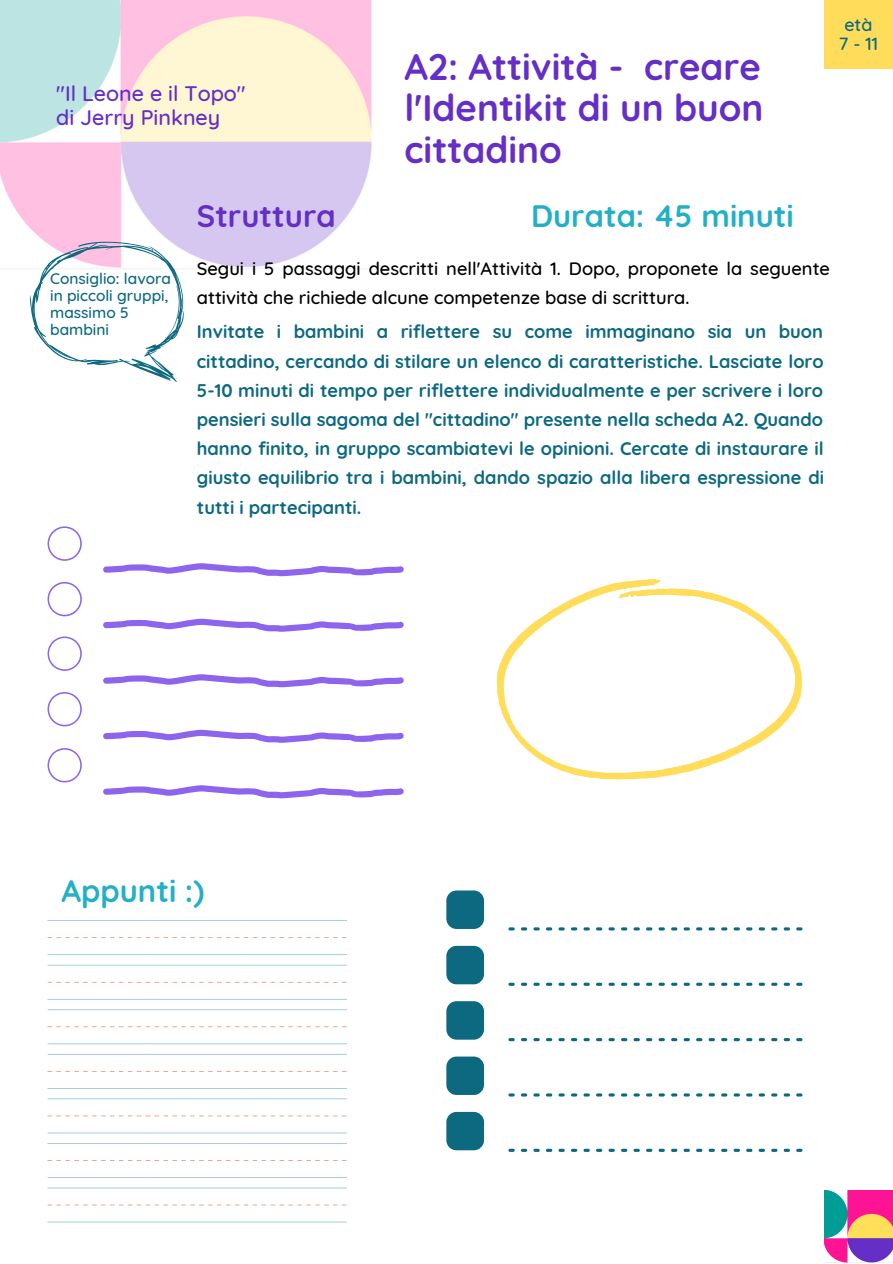
<style>
.page{position:relative;width:893px;height:1264px;background:#fff}
.page>*{position:absolute;margin:0;border:0;box-sizing:border-box;transform-origin:0 0}
.t1{font:700 36.9px/41.5px "Quicksand";color:#642ec7;text-align:justify}
.t2{font:700 30.9px "Quicksand";color:#23b0c6}
.t3{font:700 30.9px "Quicksand";color:#642ec7}
.t4{font:500 21.45px "Quicksand";color:#642ec7}
.t5{font:700 18.3px/29.2px "Quicksand";color:#0c6980;text-align:justify}
.t6{font:500 18.3px/29.2px "Quicksand";color:#000}
.t7{font:500 18px "Quicksand";color:#0c6980}
.t8{font:500 15.45px/16.8px "Quicksand";color:#0c6980}
</style>
<div class="page">
<img style="left:0;top:0;width:372px;height:268px">
<img style="left:824px;top:1190px;width:68px;height:72px">
<div style="left:824px;top:0;width:68px;height:68px;background:#ffdd5a"></div>
<hr style="left:48px;top:920px;width:98px;height:1px;background:#86c0c4">
<hr style="left:48px;top:964px;width:98px;height:1px;background:#86c0c4">
<hr style="left:48px;top:1009px;width:98px;height:1px;background:#86c0c4">
<hr style="left:48px;top:1053px;width:98px;height:1px;background:#86c0c4">
<hr style="left:48px;top:1098px;width:98px;height:1px;background:#86c0c4">
<hr style="left:48px;top:1143px;width:98px;height:1px;background:#86c0c4">
<hr style="left:48px;top:1187px;width:98px;height:1px;background:#86c0c4">
<hr style="left:48px;top:1232px;width:98px;height:1px;background:#86c0c4">
<hr style="left:146px;top:920px;width:98px;height:1px;background:#86c0c4">
<hr style="left:146px;top:964px;width:98px;height:1px;background:#86c0c4">
<hr style="left:146px;top:1009px;width:98px;height:1px;background:#86c0c4">
<hr style="left:146px;top:1053px;width:98px;height:1px;background:#86c0c4">
<hr style="left:146px;top:1098px;width:98px;height:1px;background:#86c0c4">
<hr style="left:146px;top:1143px;width:98px;height:1px;background:#86c0c4">
<hr style="left:146px;top:1187px;width:98px;height:1px;background:#86c0c4">
<hr style="left:146px;top:1232px;width:98px;height:1px;background:#86c0c4">
<hr style="left:244px;top:920px;width:98px;height:1px;background:#86c0c4">
<hr style="left:244px;top:964px;width:98px;height:1px;background:#86c0c4">
<hr style="left:244px;top:1009px;width:98px;height:1px;background:#86c0c4">
<hr style="left:244px;top:1053px;width:98px;height:1px;background:#86c0c4">
<hr style="left:244px;top:1098px;width:98px;height:1px;background:#86c0c4">
<hr style="left:244px;top:1143px;width:98px;height:1px;background:#86c0c4">
<hr style="left:244px;top:1187px;width:98px;height:1px;background:#86c0c4">
<hr style="left:244px;top:1232px;width:98px;height:1px;background:#86c0c4">
<hr style="left:48px;top:954px;width:98px;height:1px;background:#86c0c4">
<hr style="left:48px;top:998px;width:98px;height:1px;background:#86c0c4">
<hr style="left:48px;top:1043px;width:98px;height:1px;background:#86c0c4">
<hr style="left:48px;top:1087px;width:98px;height:1px;background:#86c0c4">
<hr style="left:48px;top:1132px;width:98px;height:1px;background:#86c0c4">
<hr style="left:48px;top:1177px;width:98px;height:1px;background:#86c0c4">
<hr style="left:48px;top:1221px;width:98px;height:1px;background:#86c0c4">
<hr style="left:146px;top:954px;width:98px;height:1px;background:#86c0c4">
<hr style="left:146px;top:998px;width:98px;height:1px;background:#86c0c4">
<hr style="left:146px;top:1043px;width:98px;height:1px;background:#86c0c4">
<hr style="left:146px;top:1087px;width:98px;height:1px;background:#86c0c4">
<hr style="left:146px;top:1132px;width:98px;height:1px;background:#86c0c4">
<hr style="left:146px;top:1177px;width:98px;height:1px;background:#86c0c4">
<hr style="left:146px;top:1221px;width:98px;height:1px;background:#86c0c4">
<hr style="left:244px;top:954px;width:98px;height:1px;background:#86c0c4">
<hr style="left:244px;top:998px;width:98px;height:1px;background:#86c0c4">
<hr style="left:244px;top:1043px;width:98px;height:1px;background:#86c0c4">
<hr style="left:244px;top:1087px;width:98px;height:1px;background:#86c0c4">
<hr style="left:244px;top:1132px;width:98px;height:1px;background:#86c0c4">
<hr style="left:244px;top:1177px;width:98px;height:1px;background:#86c0c4">
<hr style="left:244px;top:1221px;width:98px;height:1px;background:#86c0c4">
<svg style="left:48px;top:937px;width:299px;height:1px"></svg>
<svg style="left:48px;top:981px;width:298px;height:1px"></svg>
<svg style="left:48px;top:1026px;width:299px;height:1px"></svg>
<svg style="left:48px;top:1115px;width:299px;height:1px"></svg>
<svg style="left:48px;top:1160px;width:299px;height:1px"></svg>
<svg style="left:48px;top:1204px;width:299px;height:1px"></svg>
<svg style="left:496px;top:579px;width:305px;height:200px"></svg>
<svg style="left:446px;top:890px;width:356px;height:261px"></svg>
<svg style="left:103px;top:785px;width:301px;height:13px"></svg>
<svg style="left:103px;top:674px;width:301px;height:13px"></svg>
<svg style="left:103px;top:563px;width:301px;height:13px"></svg>
<svg style="left:103px;top:618px;width:301px;height:14px"></svg>
<svg style="left:103px;top:729px;width:301px;height:14px"></svg>
<svg style="left:48px;top:748px;width:34px;height:34px"></svg>
<svg style="left:48px;top:636px;width:34px;height:35px"></svg>
<svg style="left:48px;top:526px;width:34px;height:35px"></svg>
<svg style="left:48px;top:692px;width:34px;height:34px"></svg>
<svg style="left:48px;top:582px;width:34px;height:34px"></svg>
<svg style="left:17px;top:222px;width:188px;height:160px"></svg>
<p class="t4" style="left:56px;top:80px;width:191px">"Il Leone e il Topo"</p>
<p class="t4" style="left:56px;top:103px;width:165px">di Jerry Pinkney</p>
<p class="t1" style="left:404px;top:45px;width:360px">A2: Attività - creare l'Identikit di un buon cittadino</p>
<p class="t7" style="left:844px;top:13px;width:30px">età</p>
<p class="t7" style="left:838px;top:32px;width:41px">7-11</p>
<p class="t8" style="left:50px;top:270px;width:122px">Consiglio: lavora in piccoli gruppi, massimo 5 bambini</p>
<p class="t3" style="left:197px;top:196px;width:140px">Struttura</p>
<p class="t2" style="left:531px;top:196px;width:264px">Durata: 45 minuti</p>
<p class="t6" style="left:197px;top:253px;width:634px">Segui i 5 passaggi descritti nell'Attività 1. Dopo, proponete la seguente attività che richiede alcune competenze base di scrittura.</p>
<p class="t5" style="left:197px;top:317px;width:628px">Invitate i bambini a riflettere su come immaginano sia un buon cittadino, cercando di stilare un elenco di caratteristiche. Lasciate loro 5-10 minuti di tempo per riflettere individualmente e per scrivere i loro pensieri sulla sagoma del "cittadino" presente nella scheda A2. Quando hanno finito, in gruppo scambiatevi le opinioni. Cercate di instaurare il giusto equilibrio tra i bambini, dando spazio alla libera espressione di tutti i partecipanti.</p>
<p class="t2" style="left:61px;top:871px;width:144px">Appunti :)</p>
</div>
